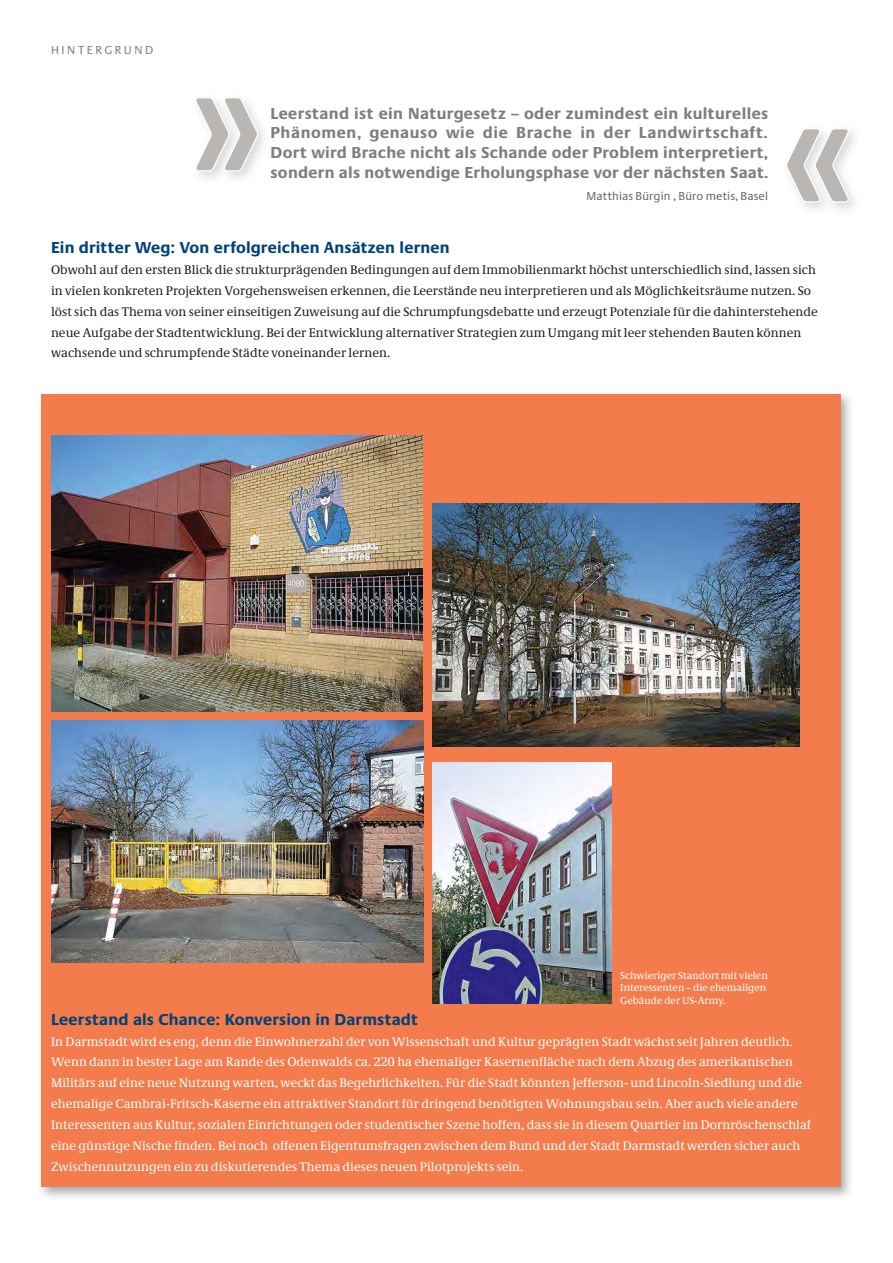
<style>
.page{position:relative;width:893px;height:1263px;background:#fff}
.page>*{position:absolute;margin:0;border:0;box-sizing:border-box;transform-origin:0 0}
.t1{font:700 16.5px/19.8px "Neue Praxis";letter-spacing:.015em;color:#817e79;text-align:justify}
.t2{font:700 16.5px "Neue Praxis";letter-spacing:.01em;color:#004279}
.t3{font:12.9px/20.9px "Neue Demos";letter-spacing:.005em;color:#fff}
.t4{font:12.9px/20.9px "Neue Demos";letter-spacing:.005em;color:#231f20}
.t5{font:12px "Neue Praxis";letter-spacing:.01em;color:#6c6d70}
.t6{font:12px "Neue Praxis";letter-spacing:.215em;color:#808285}
.t7{font:10.5px/12.6px "Neue Demos";color:#fff}
</style>
<div class="page">
<div style="left:37px;top:390px;width:817px;height:811px;background:#8b9194;opacity:.75"></div>
<div style="left:41px;top:394px;width:800px;height:793px;background:#f47b4b"></div>
<img style="left:432px;top:762px;width:180px;height:242px">
<img style="left:432px;top:503px;width:367px;height:243px">
<img style="left:51px;top:436px;width:372px;height:276px">
<img style="left:51px;top:720px;width:372px;height:242px">
<div style="left:191px;top:92px;width:80px;height:93px;background:#8b9194;opacity:.33"></div>
<svg style="left:195px;top:96px;width:64px;height:76px"></svg>
<div style="left:782px;top:123px;width:80px;height:93px;background:#8b9194;opacity:.33"></div>
<svg style="left:785px;top:127px;width:64px;height:76px"></svg>
<p class="t6" style="left:51px;top:43px;width:104px">HINTERGRUND</p>
<p class="t1" style="left:271px;top:103px;width:499px">Leerstand ist ein Naturgesetz – oder zumindest ein kulturelles Phänomen, genauso wie die Brache in der Landwirtschaft.<br>Dort wird Brache nicht als Schande oder Problem interpretiert, sondern als notwendige Erholungsphase vor der nächsten Saat.</p>
<p class="t5" style="left:587px;top:188px;width:183px">Matthias Bürgin , Büro metis, Basel</p>
<h3 class="t2" style="left:51px;top:238px;width:400px">Ein dritter Weg: Von erfolgreichen Ansätzen lernen</h3>
<p class="t4" style="left:51px;top:259px;width:768px">Obwohl auf den ersten Blick die strukturprägenden Bedingungen auf dem Immobilienmarkt höchst unterschiedlich sind, lassen sich in vielen konkreten Projekten Vorgehensweisen erkennen, die Leerstände neu interpretieren und als Möglichkeitsräume nutzen. So löst sich das Thema von seiner einseitigen Zuweisung auf die Schrumpfungsdebatte und erzeugt Potenziale für die dahinterstehende neue Aufgabe der Stadtentwicklung. Bei der Entwicklung alternativer Strategien zum Umgang mit leer stehenden Bauten können wachsende und schrumpfende Städte voneinander lernen.</p>
<p class="t7" style="left:620px;top:969px;width:149px">Schwieriger Standort mit vielen<br>Interessenten – die ehemaligen<br>Gebäude der US-Army.</p>
<h3 class="t2" style="left:51px;top:1009px;width:368px">Leerstand als Chance: Konversion in Darmstadt</h3>
<p class="t3" style="left:51px;top:1031px;width:762px">In Darmstadt wird es eng, denn die Einwohnerzahl der von Wissenschaft und Kultur geprägten Stadt wächst seit Jahren deutlich.<br>Wenn dann in bester Lage am Rande des Odenwalds ca. 220 ha ehemaliger Kasernenfläche nach dem Abzug des amerikanischen Militärs auf eine neue Nutzung warten, weckt das Begehrlichkeiten. Für die Stadt könnten Jefferson- und Lincoln-Siedlung und die ehemalige Cambrai-Fritsch-Kaserne ein attraktiver Standort für dringend benötigten Wohnungsbau sein. Aber auch viele andere Interessenten aus Kultur, sozialen Einrichtungen oder studentischer Szene hoffen, dass sie in diesem Quartier im Dornröschenschlaf eine günstige Nische finden. Bei noch offenen Eigentumsfragen zwischen dem Bund und der Stadt Darmstadt werden sicher auch Zwischennutzungen ein zu diskutierendes Thema dieses neuen Pilotprojekts sein.</p>
</div>
